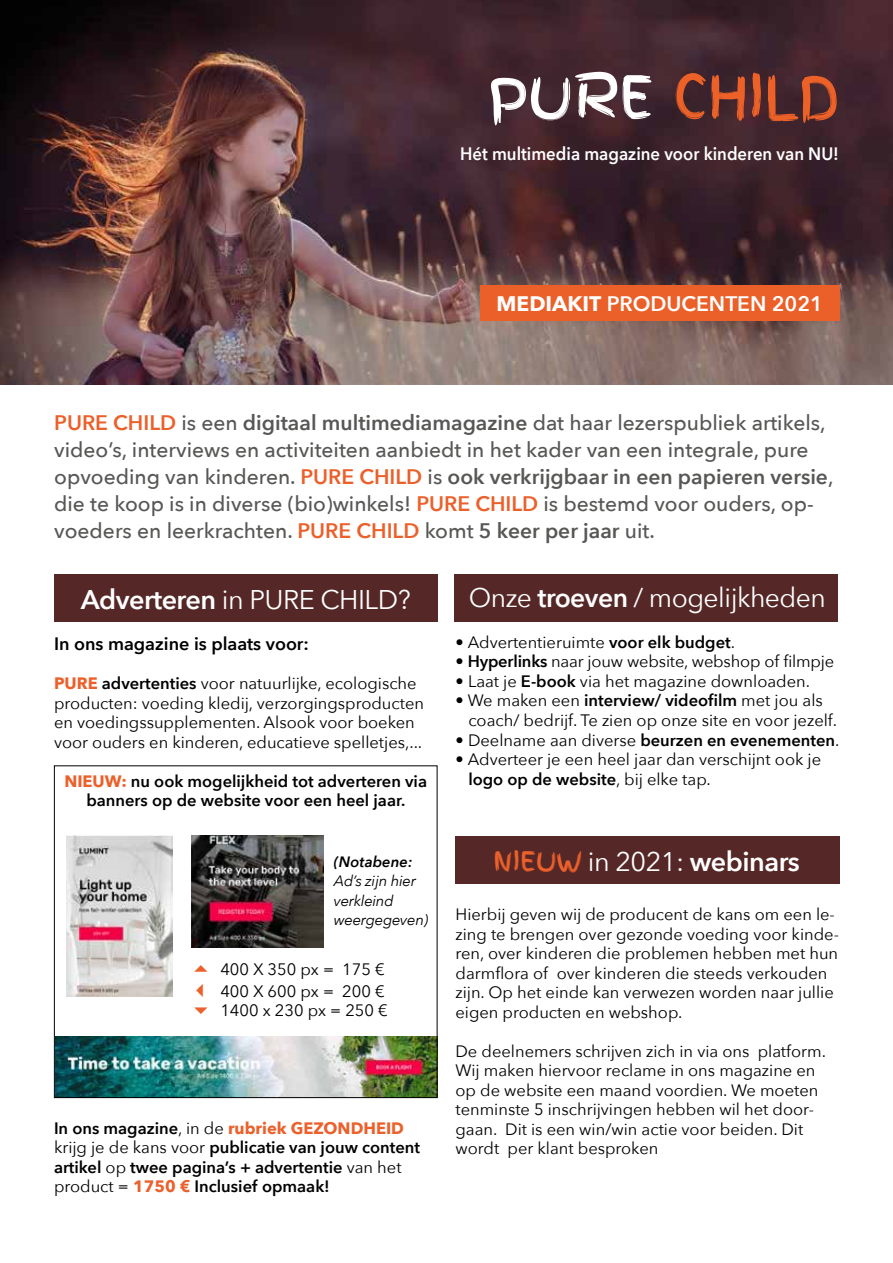
<style>
.page{position:relative;width:893px;height:1263px;background:#fff}
.page>*{position:absolute;margin:0;border:0;box-sizing:border-box;transform-origin:0 0}
.t1{font:58.5px "Finger Paint";color:#eb6128}
.t2{font:27px "Avenir Next";letter-spacing:-.02em;color:#fff}
.t3{font:600 27px "Avenir Next";letter-spacing:-.02em;color:#fff}
.t4{font:500 21px/27px "Avenir Next";color:#575756}
.t5{font:600 21px "Avenir Next";color:#fff}
.t6{font:600 18px "Avenir Next";color:#fff;scale:.93 1}
.t7{font:600 18px "Avenir Next";color:#000}
.t8{font:16.5px/19.5px "Avenir Next";color:#000}
.t9{font:600 16.5px/19.5px "Avenir Next";color:#000;text-align:center}
.t10{font:italic 15px/19.5px "Avenir Next";letter-spacing:-.02em;color:#000}
.t11{font:italic 600 15px "Avenir Next";color:#000}
.s1{color:#fff}
.s2{font-weight:700}
.s3{font-weight:600;color:#eb602b}
.s4{font-weight:600}
.s5{font-weight:700;color:#eb602b}
.s6{color:#eb602b}
.s7{font-weight:400}
.s8{font-family:"Finger Paint";font-weight:400;color:#eb602b}
</style>
<div class="page">
<div style="left:455px;top:836px;width:384px;height:47px;background:#552827"></div>
<div style="left:54px;top:574px;width:383px;height:48px;background:#552827"></div>
<div style="left:455px;top:574px;width:383px;height:48px;background:#552827"></div>
<img style="left:191px;top:836px;width:133px;height:111px">
<img style="left:56px;top:1037px;width:379px;height:59px">
<img style="left:66px;top:836px;width:106px;height:161px">
<img style="left:0;top:0;width:893px;height:385px">
<div style="left:480px;top:285px;width:359px;height:35px;background:#eb6029"></div>
<div style="left:54px;top:765px;width:383px;height:333px;border:1px solid #000"></div>
<h1 class="t1" style="left:487px;top:54px;width:353px"><span class="s1">PURE</span> CHILD</h1>
<p class="t6" style="left:460px;top:138px;width:409px">Hét multimedia magazine voor kinderen van NU!</p>
<p class="t5" style="left:497px;top:286px;width:328px"><span class="s2">MEDIAKIT</span> PRODUCENTEN 2021</p>
<p class="t4" style="left:54px;top:409px;width:781px"><span class="s3">PURE CHILD</span> is een <span class="s4">digitaal multimediamagazine</span> dat haar lezerspubliek artikels, video’s, interviews en activiteiten aanbiedt in het kader van een integrale, pure opvoeding van kinderen. <span class="s3">PURE CHILD</span> is <span class="s4">ook verkrijgbaar in een papieren versie</span>, die te koop is in diverse (bio)winkels! <span class="s3">PURE CHILD</span> is bestemd voor ouders, op&shy;voeders en leerkrachten. <span class="s3">PURE CHILD</span> komt <span class="s4">5 keer per jaar</span> uit.</p>
<h2 class="t2" style="left:81px;top:577px;width:332px"><span class="s4">Adverteren</span> in PURE CHILD?</h2>
<p class="t7" style="left:54px;top:628px;width:256px">In ons magazine is plaats voor:</p>
<p class="t8" style="left:54px;top:673px;width:372px"><span class="s5">PURE</span> <span class="s4">advertenties</span> voor natuurlijke, ecologische producten: voeding kledij, verzorgingsproducten en voedingssupplementen. Alsook voor boeken voor ouders en kinderen, educatieve spelletjes,...</p>
<p class="t9" style="left:64px;top:771px;width:364px"><span class="s5">NIEUW:</span> nu ook mogelijkheid tot adverteren via banners op de website voor een heel jaar.</p>
<p class="t11" style="left:334px;top:849px;width:80px">(Notabene:</p>
<p class="t10" style="left:334px;top:871px;width:96px">Ad’s zijn hier verkleind weergegeven)</p>
<p class="t8" style="left:220px;top:959px;width:166px">400 X 350 px = 175 €</p>
<p class="t8" style="left:191px;top:980px;width:198px;text-align:right"><span class="s6">✓</span> 400 X 600 px = 200 €<br>1400 x 230 px = 250 €</p>
<p class="t9" style="left:54px;top:1118px;width:368px;text-align:left">In ons magazine<span class="s7">, in de</span> <span class="s5">rubriek GEZONDHEID </span><span class="s7">krijg je de kans voor</span> publicatie van jouw content artikel <span class="s7">op</span> twee pagina’s + advertentie <span class="s7">van het product =</span> <span class="s5">1750 €</span> Inclusief opmaak!</p>
<h2 class="t2" style="left:469px;top:575px;width:358px">Onze <span class="s4">troeven</span> / mogelijkheden</h2>
<p class="t8" style="left:456px;top:632px;width:281px">• Advertentieruimte <span class="s4">voor elk budget</span>.</p>
<p class="t8" style="left:456px;top:651px;width:380px">• <span class="s4">Hyperlinks</span> naar jouw website, webshop of filmpje</p>
<p class="t8" style="left:456px;top:671px;width:356px">• Laat je <span class="s4">E-book</span> via het magazine downloaden.</p>
<p class="t8" style="left:468px;top:690px;width:370px;text-indent:-13px">• We maken een <span class="s4">interview/ videofilm</span> met jou als coach/ bedrijf. Te zien op onze site en voor jezelf.</p>
<p class="t8" style="left:456px;top:729px;width:385px">• Deelname aan diverse <span class="s4">beurzen en evenementen</span>.</p>
<p class="t8" style="left:468px;top:749px;width:354px;text-indent:-13px">• Adverteer je een heel jaar dan verschijnt ook je <span class="s4">logo op de website</span>, bij elke tap.</p>
<h2 class="t3" style="left:494px;top:838px;width:308px"><span class="s8">NIEUW</span> <span class="s7">in 2021:</span> webinars</h2>
<p class="t8" style="left:455px;top:904px;width:385px">Hierbij geven wij de producent de kans om een le&shy;zing te brengen over gezonde voeding voor kinde&shy;ren, over kinderen die problemen hebben met hun darmflora of over kinderen die steeds verkouden zijn. Op het einde kan verwezen worden naar jullie eigen producten en webshop.</p>
<p class="t8" style="left:455px;top:1040px;width:372px">De deelnemers schrijven zich in via ons platform.<br>Wij maken hiervoor reclame in ons magazine en op de website een maand voordien. We moeten tenminste 5 inschrijvingen hebben wil het door&shy;gaan. Dit is een win/win actie voor beiden. Dit wordt per klant besproken</p>
</div>
